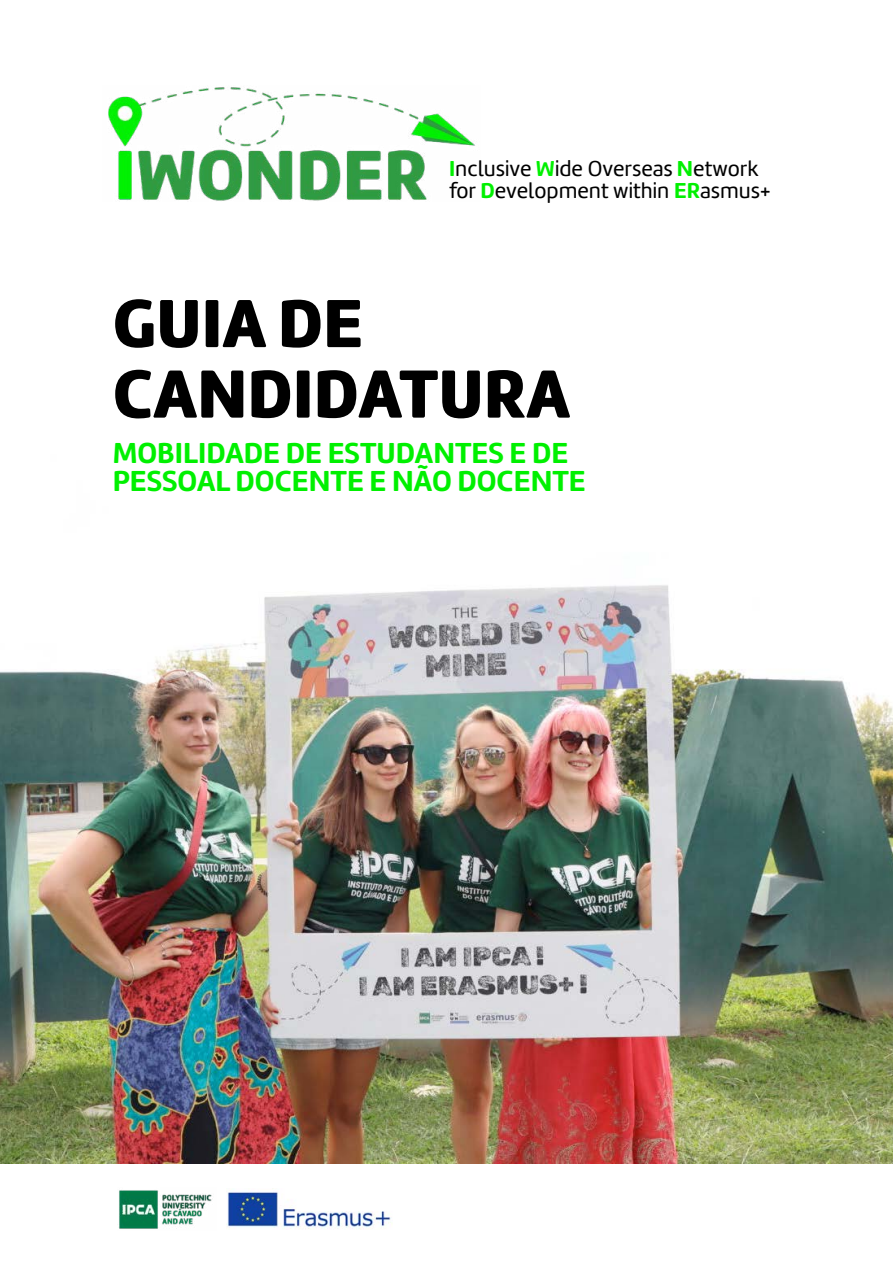
<style>
.page{position:relative;width:893px;height:1263px;background:#fff}
.page>*{position:absolute;margin:0;border:0;box-sizing:border-box;transform-origin:0 0}
.t1{font:70.5px/70.5px "Amelia Rounded Black";color:#000}
.t2{font:700 30px/28.5px "Amelia Rounded";color:#00f000}
.t3{font:22.35px/22.4px "Amelia Rounded Regular";color:#000}
.s1{font-family:"Amelia Rounded";font-weight:700;color:#00f000}
</style>
<div class="page">
<img style="left:0;top:585px;width:893px;height:579px">
<img style="left:108px;top:87px;width:367px;height:114px">
<img style="left:119px;top:1190px;width:93px;height:39px">
<img style="left:226px;top:1192px;width:166px;height:37px">
<p class="t3" style="left:449px;top:157px;width:323px"><span class="s1">I</span>nclusive <span class="s1">W</span>ide Overseas <span class="s1">N</span>etwork for <span class="s1">D</span>evelopment within <span class="s1">ER</span>asmus+</p>
<h1 class="t1" style="left:113px;top:288px;width:459px">GUIA DE<br>CANDIDATURA</h1>
<h2 class="t2" style="left:113px;top:438px;width:475px">MOBILIDADE DE ESTUDANTES E DE<br>PESSOAL DOCENTE E NÃO DOCENTE</h2>
</div>
